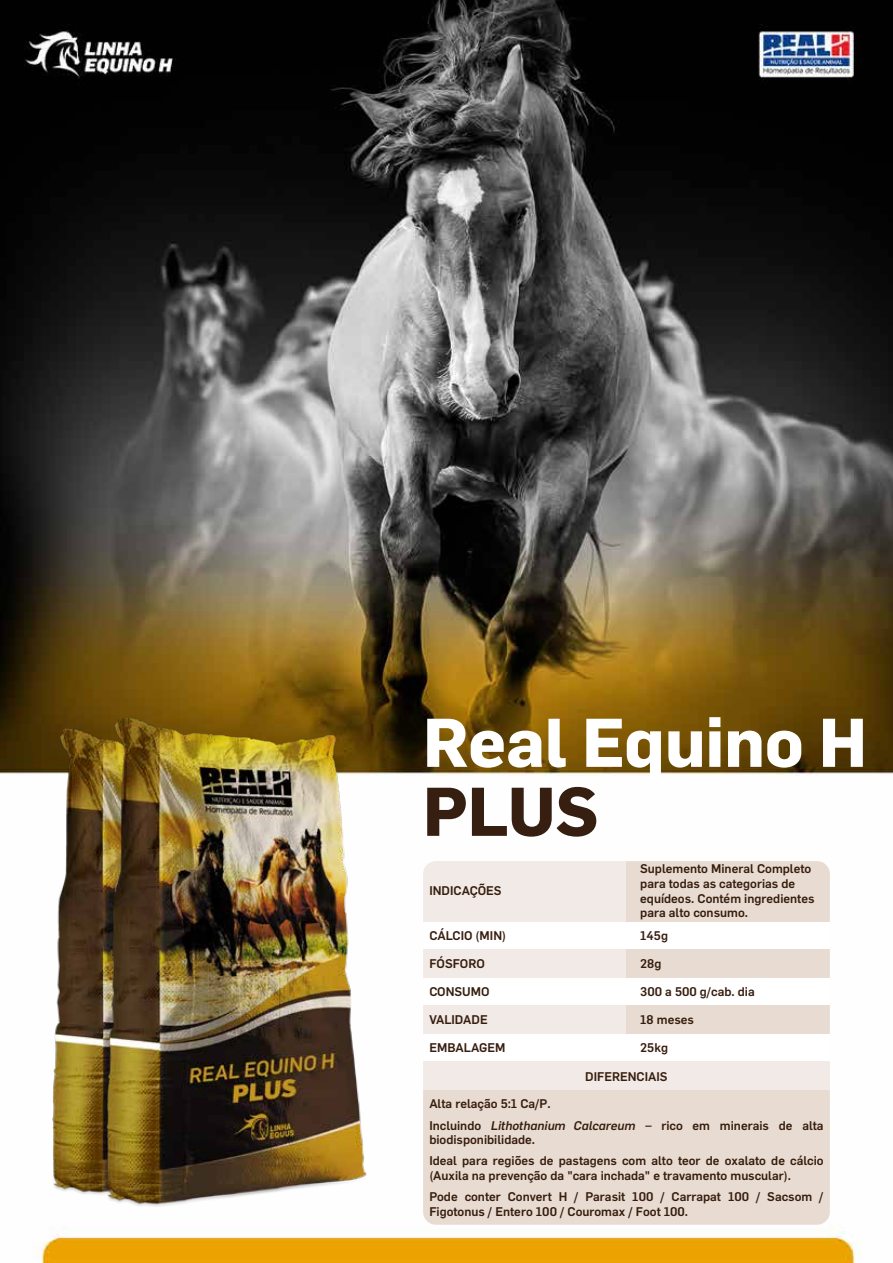
<style>
.page{position:relative;width:893px;height:1263px;background:#fff}
.page>*{position:absolute;margin:0;border:0;box-sizing:border-box;transform-origin:0 0}
.t1{font:700 67.5px "Flama";color:#fff}
.t2{font:700 67.5px "Flama";color:#361e11}
.t3{font:500 12.3px/14.9px "Flama";color:#361d0d}
.s1{font-style:italic}
</style>
<div class="page">
<img style="left:0;top:0;width:893px;height:1263px">
<img style="left:51px;top:728px;width:54px;height:469px">
<img style="left:105px;top:718px;width:264px;height:489px">
<svg style="left:423px;top:921px;width:407px;height:141px"></svg>
<div style="left:423px;top:861px;width:203px;height:60px;background:#f1eae6"></div>
<div style="left:626px;top:861px;width:204px;height:60px;background:#e8dbd1"></div>
<div style="left:423px;top:949px;width:203px;height:28px;background:#f1eae6"></div>
<div style="left:626px;top:949px;width:204px;height:28px;background:#e8dbd1"></div>
<div style="left:423px;top:1005px;width:203px;height:28px;background:#f1eae6"></div>
<div style="left:423px;top:1062px;width:407px;height:28px;background:#f1eae6"></div>
<div style="left:626px;top:1005px;width:204px;height:28px;background:#e8dbd1"></div>
<div style="left:423px;top:1090px;width:407px;height:135px;background:#e8dbd1"></div>
<h1 class="t1" style="left:423px;top:694px;width:445px">Real Equino H</h1>
<h1 class="t2" style="left:423px;top:763px;width:177px">PLUS</h1>
<p class="t3" style="left:640px;top:860px;width:176px">Suplemento Mineral Completo para todas as categorias de equídeos. Contém ingredientes para alto consumo.</p>
<p class="t3" style="left:640px;top:927px;width:29px">145g</p>
<p class="t3" style="left:640px;top:955px;width:23px">28g</p>
<p class="t3" style="left:640px;top:983px;width:116px">300 a 500 g/cab. dia</p>
<p class="t3" style="left:640px;top:1011px;width:55px">18 meses</p>
<p class="t3" style="left:640px;top:1039px;width:29px">25kg</p>
<p class="t3" style="left:585px;top:1068px;width:84px">DIFERENCIAIS</p>
<p class="t3" style="left:429px;top:1093px;width:396px;line-height:21px">Alta relação 5:1 Ca/P.<br>Incluindo <span class="s1">Lithothanium Calcareum</span> – rico em minerais de alta</p>
<p class="t3" style="left:429px;top:1128px;width:396px;line-height:21px">biodisponibilidade.<br>Ideal para regiões de pastagens com alto teor de oxalato de cálcio</p>
<p class="t3" style="left:429px;top:1164px;width:396px;line-height:21px">(Auxila na prevenção da "cara inchada" e travamento muscular).<br>Pode conter Convert H / Parasit 100 / Carrapat 100 / Sacsom /</p>
<p class="t3" style="left:429px;top:1203px;width:260px">Figotonus / Entero 100 / Couromax / Foot 100.</p>
<p class="t3" style="left:429px;top:882px;width:74px">INDICAÇÕES</p>
<p class="t3" style="left:429px;top:927px;width:78px">CÁLCIO (MIN)</p>
<p class="t3" style="left:429px;top:955px;width:57px">FÓSFORO</p>
<p class="t3" style="left:429px;top:983px;width:62px">CONSUMO</p>
<p class="t3" style="left:429px;top:1011px;width:60px">VALIDADE</p>
<p class="t3" style="left:429px;top:1039px;width:78px">EMBALAGEM</p>
</div>
